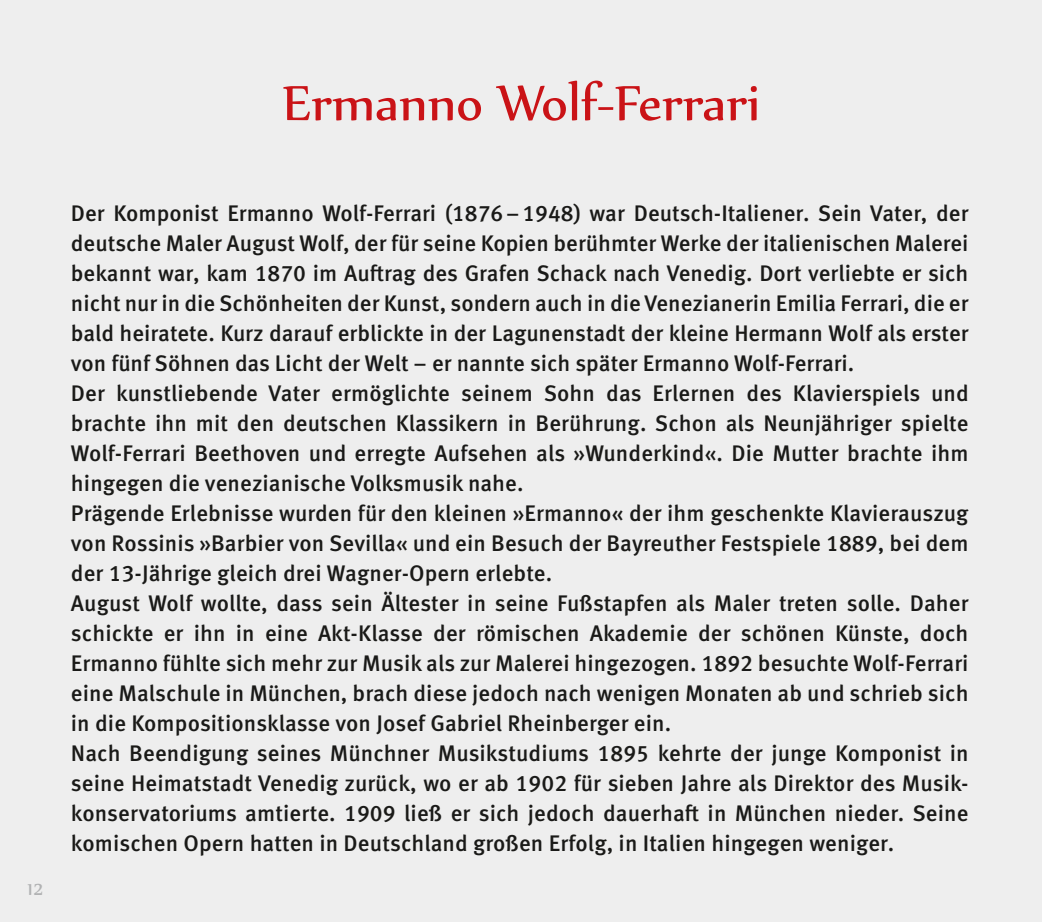
<style>
.page{position:relative;width:1042px;height:922px;background:#fff}
.page>*{position:absolute;margin:0;border:0;box-sizing:border-box;transform-origin:0 0}
.t1{font:60px "Nyala";color:#ca1317}
.t2{font:500 22.5px/30px "Meta Pro";color:#1a1a18}
.t3{font:22.5px "Nyala";color:#b1b2b3}
</style>
<div class="page">
<div style="left:0;top:0;width:1042px;height:921px;background:#eee"></div>
<h1 class="t1" style="left:282px;top:66px;width:479px">Ermanno Wolf-Ferrari</h1>
<p class="t3" style="left:27px;top:874px;width:17px">12</p>
<p class="t2" style="left:71px;top:197px;width:899px">Der Komponist Ermanno Wolf-Ferrari (1876–1948) war Deutsch-Italiener. Sein Vater, der deutsche Maler August Wolf, der für seine Kopien berühmter Werke der italienischen Malerei bekannt war, kam 1870 im Auftrag des Grafen Schack nach Venedig. Dort verliebte er sich nicht nur in die Schönheiten der Kunst, sondern auch in die Venezianerin Emilia Ferrari, die er bald heiratete. Kurz darauf erblickte in der Lagunenstadt der kleine Hermann Wolf als erster von fünf Söhnen das Licht der Welt – er nannte sich später Ermanno Wolf-Ferrari.<br>Der kunstliebende Vater ermöglichte seinem Sohn das Erlernen des Klavierspiels und brachte ihn mit den deutschen Klassikern in Berührung. Schon als Neunjähriger spielte Wolf-Ferrari Beethoven und erregte Aufsehen als »Wunderkind«. Die Mutter brachte ihm hingegen die venezianische Volksmusik nahe.<br>Prägende Erlebnisse wurden für den kleinen »Ermanno« der ihm geschenkte Klavierauszug von Rossinis »Barbier von Sevilla« und ein Besuch der Bayreuther Festspiele 1889, bei dem der 13-Jährige gleich drei Wagner-Opern erlebte.<br>August Wolf wollte, dass sein Ältester in seine Fußstapfen als Maler treten solle. Daher schickte er ihn in eine Akt-Klasse der römischen Akademie der schönen Künste, doch Ermanno fühlte sich mehr zur Musik als zur Malerei hingezogen. 1892 besuchte Wolf-Ferrari eine Malschule in München, brach diese jedoch nach wenigen Monaten ab und schrieb sich in die Kompositionsklasse von Josef Gabriel Rheinberger ein.<br>Nach Beendigung seines Münchner Musikstudiums 1895 kehrte der junge Komponist in seine Heimatstadt Venedig zurück, wo er ab 1902 für sieben Jahre als Direktor des Musik&shy;konservatoriums amtierte. 1909 ließ er sich jedoch dauerhaft in München nieder. Seine komischen Opern hatten in Deutschland großen Erfolg, in Italien hingegen weniger.</p>
</div>
